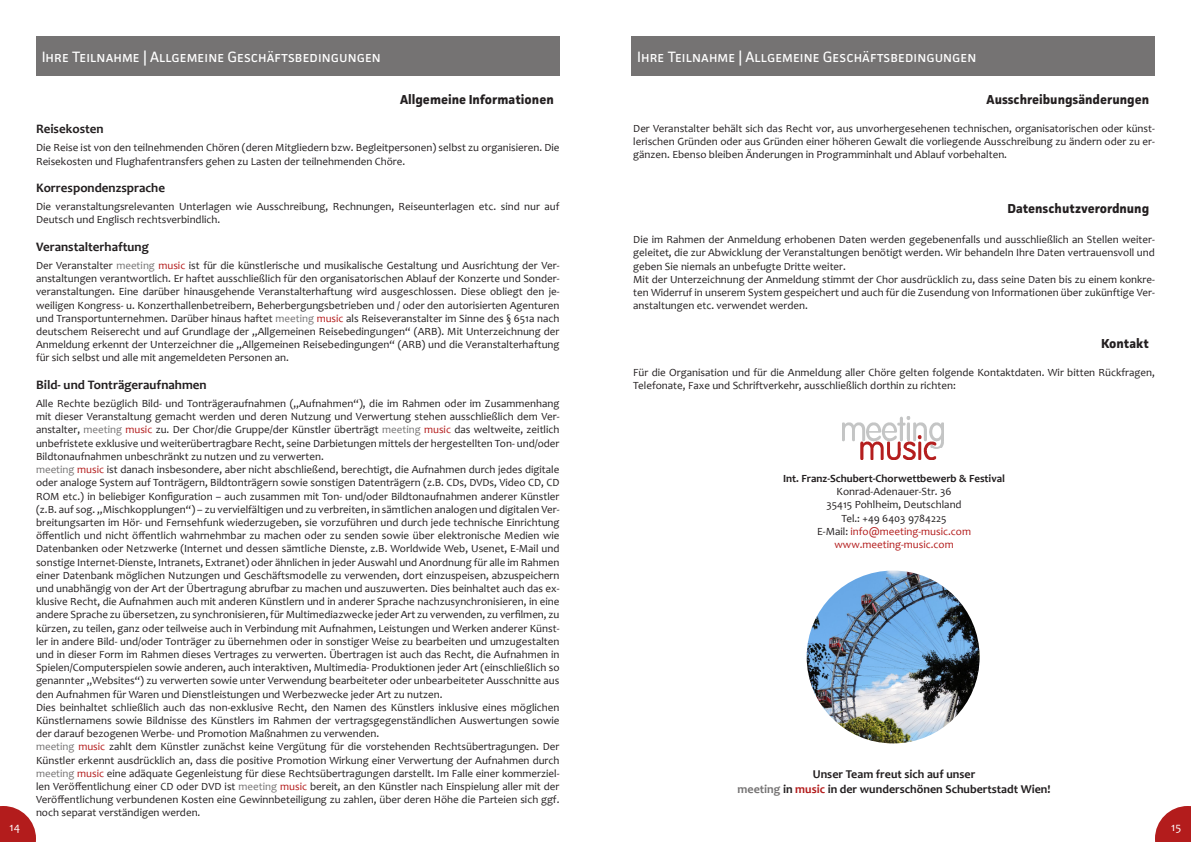
<style>
.page{position:relative;width:1191px;height:842px;background:#fff}
.page>*{position:absolute;margin:0;border:0;box-sizing:border-box;transform-origin:0 0}
.t1{font:15px "Facit";color:#fff}
.t2{font:700 13px "Candara";color:#231f20}
.t3{font:700 13px "Facit";color:#231f20}
.t4{font:700 12px "Candara";color:#231f20}
.t5{font:12px "Candara";color:#fff}
.t6{font:11px/13.2px "Candara";color:#231f20;text-align:justify}
.t7{font:11px "Candara";color:#b31c1c}
.t8{font:700 11px "Candara";color:#231f20}
.s1{color:#757373}
.s2{color:#b31c1c}
.s3{color:#231f20}
</style>
<div class="page">
<svg style="left:0;top:806px;width:36px;height:36px"></svg>
<svg style="left:1155px;top:806px;width:36px;height:36px"></svg>
<div style="left:36px;top:36px;width:523px;height:40px;background:#757373"></div>
<div style="left:631px;top:36px;width:524px;height:40px;background:#757373"></div>
<img style="left:806px;top:570px;width:173px;height:173px;border-radius:86px">
<img style="left:842px;top:417px;width:101px;height:42px">
<p class="t1" style="left:42px;top:47px;width:341px">Ihre Teilnahme | Allgemeine Geschäftsbedingungen</p>
<p class="t1" style="left:637px;top:47px;width:341px">Ihre Teilnahme | Allgemeine Geschäftsbedingungen</p>
<p class="t3" style="left:400px;top:91px;width:155px">Allgemeine Informationen</p>
<p class="t3" style="left:986px;top:91px;width:164px">Ausschreibungsänderungen</p>
<p class="t2" style="left:36px;top:121px;width:69px">Reisekosten</p>
<p class="t6" style="left:36px;top:141px;width:525px">Die Reise ist von den teilnehmenden Chören (deren Mitgliedern bzw. Begleitpersonen) selbst zu organisieren. Die<br>Reisekosten und Flughafentransfers gehen zu Lasten der teilnehmenden Chöre.</p>
<p class="t2" style="left:36px;top:180px;width:131px">Korrespondenzsprache</p>
<p class="t6" style="left:36px;top:200px;width:525px">Die veranstaltungsrelevanten Unterlagen wie Ausschreibung, Rechnungen, Reiseunterlagen etc. sind nur auf<br>Deutsch und Englisch rechtsverbindlich.</p>
<p class="t2" style="left:36px;top:239px;width:114px">Veranstalterhaftung</p>
<p class="t6" style="left:36px;top:259px;width:525px">Der Veranstalter <span class="s1">meeting</span> <span class="s2">music</span> ist für die künstlerische und musikalische Gestaltung und Ausrichtung der Ver&shy;anstaltungen verantwortlich. Er haftet ausschließlich für den organisatorischen Ablauf der Konzerte und Sonder&shy;veranstaltungen. Eine darüber hinausgehende Veranstalterhaftung wird ausgeschlossen. Diese obliegt den je&shy;weiligen Kongress- u. Konzerthallenbetreibern, Beherbergungsbetrieben und / oder den autorisierten Agenturen und Transportunternehmen. Darüber hinaus haftet <span class="s1">meeting</span> <span class="s2">music</span> als Reiseveranstalter im Sinne des § 651a nach deutschem Reiserecht und auf Grundlage der „Allgemeinen Reisebedingungen“ (ARB). Mit Unterzeichnung der Anmeldung erkennt der Unterzeichner die „Allgemeinen Reisebedingungen“ (ARB) und die Veranstalterhaftung für sich selbst und alle mit angemeldeten Personen an.</p>
<p class="t2" style="left:36px;top:377px;width:172px">Bild- und Tonträgeraufnahmen</p>
<p class="t6" style="left:36px;top:397px;width:525px">Alle Rechte bezüglich Bild- und Tonträgeraufnahmen („Aufnahmen“), die im Rahmen oder im Zusammenhang mit dieser Veranstaltung gemacht werden und deren Nutzung und Verwertung stehen ausschließlich dem Ver&shy;anstalter, <span class="s1">meeting</span> <span class="s2">music</span> zu. Der Chor/die Gruppe/der Künstler überträgt <span class="s1">meeting</span> <span class="s2">music</span> das weltweite, zeitlich unbefristete exklusive und weiterübertragbare Recht, seine Darbietungen mittels der hergestellten Ton- und/oder Bildtonaufnahmen unbeschränkt zu nutzen und zu verwerten.</p>
<p class="t6" style="left:36px;top:463px;width:525px"><span class="s1">meeting</span> <span class="s2">music</span> ist danach insbesondere, aber nicht abschließend, berechtigt, die Aufnahmen durch jedes digitale oder analoge System auf Tonträgern, Bildtonträgern sowie sonstigen Datenträgern (z.B. CDs, DVDs, Video CD, CD ROM etc.) in beliebiger Konfiguration – auch zusammen mit Ton- und/oder Bildtonaufnahmen anderer Künstler (z.B. auf sog. „Mischkopplungen“) – zu vervielfältigen und zu verbreiten, in sämtlichen analogen und digitalen Ver&shy;breitungsarten im Hör- und Fernsehfunk wiederzugeben, sie vorzuführen und durch jede technische Einrichtung öffentlich und nicht öffentlich wahrnehmbar zu machen oder zu senden sowie über elektronische Medien wie Datenbanken oder Netzwerke (Internet und dessen sämtliche Dienste, z.B. Worldwide Web, Usenet, E-Mail und sonstige Internet-Dienste, Intranets, Extranet) oder ähnlichen in jeder Auswahl und Anordnung für alle im Rahmen einer Datenbank möglichen Nutzungen und Geschäftsmodelle zu verwenden, dort einzuspeisen, abzuspeichern und unabhängig von der Art der Übertragung abrufbar zu machen und auszuwerten. Dies beinhaltet auch das ex&shy;klusive Recht, die Aufnahmen auch mit anderen Künstlern und in anderer Sprache nachzusynchronisieren, in eine andere Sprache zu übersetzen, zu synchronisieren, für Multimediazwecke jeder Art zu verwenden, zu verfilmen, zu kürzen, zu teilen, ganz oder teilweise auch in Verbindung mit Aufnahmen, Leistungen und Werken anderer Künst&shy;ler in andere Bild- und/oder Tonträger zu übernehmen oder in sonstiger Weise zu bearbeiten und umzugestalten und in dieser Form im Rahmen dieses Vertrages zu verwerten. Übertragen ist auch das Recht, die Aufnahmen in Spielen/Computerspielen sowie anderen, auch interaktiven, Multimedia- Produktionen jeder Art (einschließlich so genannter „Websites“) zu verwerten sowie unter Verwendung bearbeiteter oder unbearbeiteter Ausschnitte aus den Aufnahmen für Waren und Dienstleistungen und Werbezwecke jeder Art zu nutzen.</p>
<p class="t6" style="left:36px;top:700px;width:525px">Dies beinhaltet schließlich auch das non-exklusive Recht, den Namen des Künstlers inklusive eines möglichen Künstlernamens sowie Bildnisse des Künstlers im Rahmen der vertragsgegenständlichen Auswertungen sowie der darauf bezogenen Werbe- und Promotion Maßnahmen zu verwenden.</p>
<p class="t6" style="left:36px;top:740px;width:525px"><span class="s1">meeting</span> <span class="s2">music</span> zahlt dem Künstler zunächst keine Vergütung für die vorstehenden Rechtsübertragungen. Der Künstler erkennt ausdrücklich an, dass die positive Promotion Wirkung einer Verwertung der Aufnahmen durch <span class="s1">meeting</span> <span class="s2">music</span> eine adäquate Gegenleistung für diese Rechtsübertragungen darstellt. Im Falle einer kommerziel&shy;len Veröffentlichung einer CD oder DVD ist <span class="s1">meeting</span> <span class="s2">music</span> bereit, an den Künstler nach Einspielung aller mit der Veröffentlichung verbundenen Kosten eine Gewinnbeteiligung zu zahlen, über deren Höhe die Parteien sich ggf. noch separat verständigen werden.</p>
<p class="t6" style="left:633px;top:122px;width:523px">Der Veranstalter behält sich das Recht vor, aus unvorhergesehenen technischen, organisatorischen oder künst&shy;lerischen Gründen oder aus Gründen einer höheren Gewalt die vorliegende Ausschreibung zu ändern oder zu er&shy;gänzen. Ebenso bleiben Änderungen in Programminhalt und Ablauf vorbehalten.</p>
<p class="t3" style="left:1007px;top:201px;width:143px">Datenschutzverordnung</p>
<p class="t6" style="left:633px;top:233px;width:523px">Die im Rahmen der Anmeldung erhobenen Daten werden gegebenenfalls und ausschließlich an Stellen weiter&shy;geleitet, die zur Abwicklung der Veranstaltungen benötigt werden. Wir behandeln Ihre Daten vertrauensvoll und geben Sie niemals an unbefugte Dritte weiter.</p>
<p class="t6" style="left:633px;top:273px;width:523px">Mit der Unterzeichnung der Anmeldung stimmt der Chor ausdrücklich zu, dass seine Daten bis zu einem konkre&shy;ten Widerruf in unserem System gespeichert und auch für die Zusendung von Informationen über zukünftige Ver&shy;anstaltungen etc. verwendet werden.</p>
<p class="t3" style="left:1101px;top:335px;width:50px">Kontakt</p>
<p class="t6" style="left:633px;top:366px;width:523px">Für die Organisation und für die Anmeldung aller Chöre gelten folgende Kontaktdaten. Wir bitten Rückfragen,<br>Telefonate, Faxe und Schriftverkehr, ausschließlich dorthin zu richten:</p>
<p class="t8" style="left:783px;top:471px;width:223px">Int. Franz-Schubert-Chorwettbewerb &amp; Festival</p>
<p class="t6" style="left:836px;top:485px;width:116px">Konrad-Adenauer-Str. 36</p>
<p class="t6" style="left:826px;top:498px;width:137px">35415 Pohlheim, Deutschland</p>
<p class="t6" style="left:841px;top:511px;width:107px">Tel.: +49 6403 9784225</p>
<p class="t7" style="left:817px;top:524px;width:155px"><span class="s3">E-Mail:</span> info@meeting-music.com</p>
<p class="t7" style="left:834px;top:537px;width:121px">www.meeting-music.com</p>
<p class="t4" style="left:813px;top:767px;width:164px">Unser Team freut sich auf unser</p>
<p class="t4" style="left:737px;top:781px;width:314px"><span class="s1">meeting</span> in <span class="s2">music</span> in der wunderschönen Schubertstadt Wien!</p>
<p class="t5" style="left:10px;top:820px;width:12px">14</p>
<p class="t5" style="left:1171px;top:820px;width:12px">15</p>
</div>
